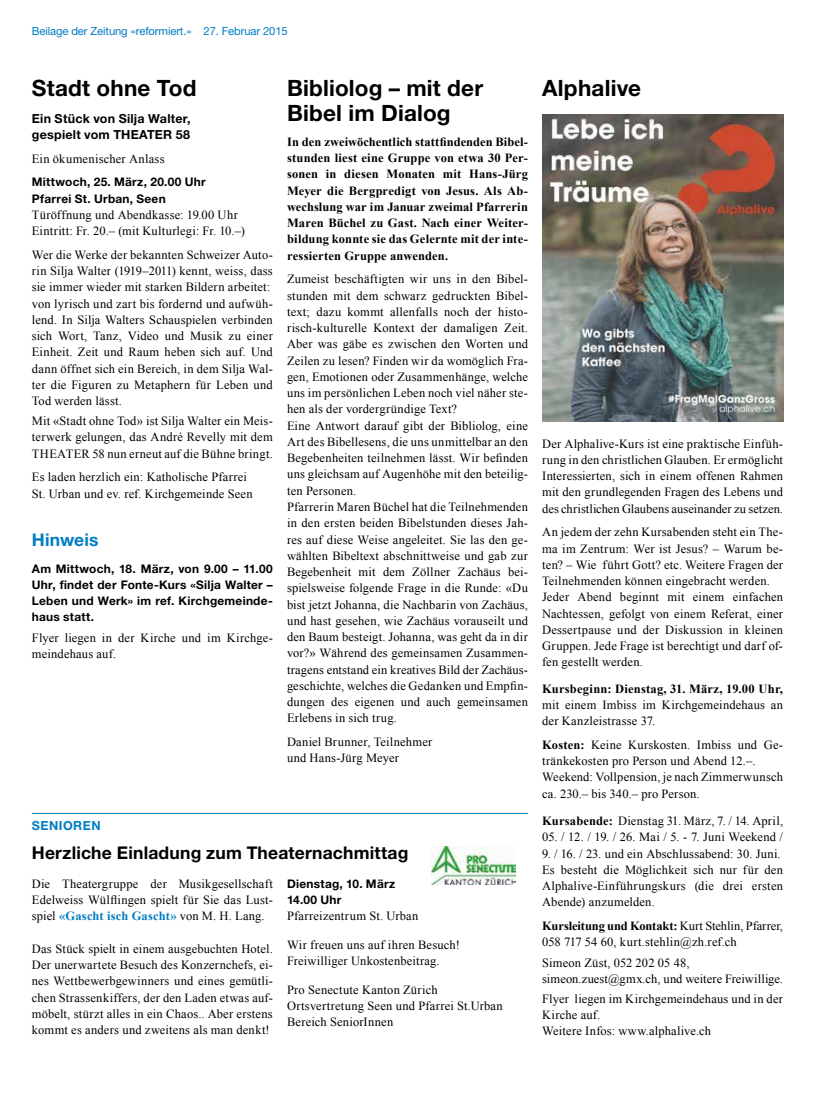
<style>
.page{position:relative;width:815px;height:1106px;background:#fff}
.page>*{position:absolute;margin:0;border:0;box-sizing:border-box;transform-origin:0 0}
.t1{font:700 22.5px/25px "Helvetica Neue LT Pro";letter-spacing:.01em;color:#000}
.t2{font:700 17.5px "Helvetica Neue LT Pro";letter-spacing:.01em;color:#000}
.t3{font:700 17.5px "Helvetica Neue LT Pro";letter-spacing:.01em;color:#007dc3}
.t4{font:12.5px/16.2px "Times New Roman";letter-spacing:.015em;color:#000}
.t5{font:700 12.5px/16.2px "Times New Roman";letter-spacing:.015em;color:#000;text-align:justify}
.t6{font:700 12.5px/16.2px "Helvetica Neue LT Pro";letter-spacing:.02em;color:#000}
.t7{font:700 12.5px "Helvetica Neue LT Pro";color:#007dc3}
.t8{font:700 11.88px/16.2px "Helvetica Neue LT Pro";letter-spacing:.02em;color:#000}
.t9{font:11.25px "Helvetica Neue LT Pro";letter-spacing:-.01em;color:#007dc3}
.s1{font-weight:700;color:#007dc3}
.s2{font-weight:700}
</style>
<div class="page">
<img style="left:542px;top:114px;width:241px;height:307px">
<hr style="left:32px;top:813px;width:496px;height:1px;background:#007dc3">
<img style="left:431px;top:846px;width:84px;height:38px">
<p class="t9" style="left:32px;top:24px;width:257px">Beilage der Zeitung «reformiert.» 27. Februar 2015</p>
<h1 class="t1" style="left:32px;top:75px;width:166px">Stadt ohne Tod</h1>
<p class="t6" style="left:32px;top:110px;width:160px">Ein Stück von Silja Walter, gespielt vom THEATER 58</p>
<p class="t4" style="left:32px;top:150px;width:134px">Ein ökumenischer Anlass</p>
<p class="t8" style="left:32px;top:174px;width:175px">Mittwoch, 25. März, 20.00 Uhr<br>Pfarrei St. Urban, Seen</p>
<p class="t4" style="left:32px;top:206px;width:214px">Türöffnung und Abendkasse: 19.00 Uhr<br>Eintritt: Fr. 20.– (mit Kulturlegi: Fr. 10.–)</p>
<p class="t4" style="left:32px;top:246px;width:242px">Wer die Werke der bekannten Schweizer Auto&shy;rin Silja Walter (1919–2011) kennt, weiss, dass sie immer wieder mit starken Bildern arbeitet: von lyrisch und zart bis fordernd und aufwüh&shy;lend. In Silja Walters Schauspielen verbinden sich Wort, Tanz, Video und Musik zu einer Einheit. Zeit und Raum heben sich auf. Und dann öffnet sich ein Bereich, in dem Silja Wal&shy;ter die Figuren zu Metaphern für Leben und Tod werden lässt.</p>
<p class="t4" style="left:32px;top:412px;width:242px;text-align:justify">Mit «Stadt ohne Tod» ist Silja Walter ein Meis&shy;terwerk gelungen, das André Revelly mit dem THEATER 58 nun erneut auf die Bühne bringt.</p>
<p class="t4" style="left:32px;top:469px;width:222px">Es laden herzlich ein: Katholische Pfarrei<br>St. Urban und ev. ref. Kirchgemeinde Seen</p>
<h2 class="t3" style="left:32px;top:529px;width:68px">Hinweis</h2>
<p class="t8" style="left:32px;top:560px;width:242px;text-align:justify">Am Mittwoch, 18. März, von 9.00 – 11.00<br>Uhr, findet der Fonte-Kurs «Silja Walter – Leben und Werk» im ref. Kirchgemeinde&shy;haus statt.</p>
<p class="t4" style="left:32px;top:629px;width:242px">Flyer liegen in der Kirche und im Kirchge&shy;meindehaus auf.</p>
<h1 class="t1" style="left:287px;top:75px;width:198px">Bibliolog – mit der<br>Bibel im Dialog</h1>
<p class="t5" style="left:287px;top:133px;width:242px">In den zweiwöchentlich stattfindenden Bibel&shy;stunden liest eine Gruppe von etwa 30 Per&shy;sonen in diesen Monaten mit Hans-Jürg Meyer die Bergpredigt von Jesus. Als Ab&shy;wechslung war im Januar zweimal Pfarrerin Maren Büchel zu Gast. Nach einer Weiter&shy;bildung konnte sie das Gelernte mit der inte&shy;ressierten Gruppe anwenden.</p>
<p class="t4" style="left:287px;top:271px;width:242px">Zumeist beschäftigten wir uns in den Bibel&shy;stunden mit dem schwarz gedruckten Bibel&shy;text; dazu kommt allenfalls noch der histo&shy;risch-kulturelle Kontext der damaligen Zeit.<br>Aber was gäbe es zwischen den Worten und Zeilen zu lesen? Finden wir da womöglich Fra&shy;gen, Emotionen oder Zusammenhänge, welche uns im persönlichen Leben noch viel näher ste&shy;hen als der vordergründige Text?<br>Eine Antwort darauf gibt der Bibliolog, eine Art des Bibellesens, die uns unmittelbar an den Begebenheiten teilnehmen lässt. Wir befinden uns gleichsam auf Augenhöhe mit den beteilig&shy;ten Personen.<br>Pfarrerin Maren Büchel hat die Teilnehmenden in den ersten beiden Bibelstunden dieses Jah&shy;res auf diese Weise angeleitet. Sie las den ge&shy;wählten Bibeltext abschnittweise und gab zur Begebenheit mit dem Zöllner Zachäus bei&shy;spielsweise folgende Frage in die Runde: «Du bist jetzt Johanna, die Nachbarin von Zachäus, und hast gesehen, wie Zachäus vorauseilt und den Baum besteigt. Johanna, was geht da in dir vor?» Während des gemeinsamen Zusammen&shy;tragens entstand ein kreatives Bild der Zachäus&shy;geschichte, welches die Gedanken und Empfin&shy;dungen des eigenen und auch gemeinsamen Erlebens in sich trug.</p>
<p class="t4" style="left:287px;top:733px;width:147px">Daniel Brunner, Teilnehmer und Hans-Jürg Meyer</p>
<p class="t7" style="left:32px;top:817px;width:18px">Senioren</p>
<h2 class="t2" style="left:32px;top:841px;width:378px">Herzliche Einladung zum Theaternachmittag</h2>
<p class="t4" style="left:32px;top:875px;width:242px;text-align:justify">Die Theatergruppe der Musikgesellschaft Edelweiss Wülflingen spielt für Sie das Lust&shy;spiel <span class="s1">«Gascht isch Gascht»</span> von M. H. Lang.</p>
<p class="t4" style="left:32px;top:940px;width:242px;text-align:justify">Das Stück spielt in einem ausgebuchten Hotel.<br>Der unerwartete Besuch des Konzernchefs, ei&shy;nes Wettbewerbgewinners und eines gemütli&shy;chen Strassenkiffers, der den Laden etwas auf&shy;möbelt, stürzt alles in ein Chaos.. Aber erstens kommt es anders und zweitens als man denkt!</p>
<p class="t8" style="left:287px;top:875px;width:110px">Dienstag, 10. März<br>14.00 Uhr</p>
<p class="t4" style="left:287px;top:907px;width:133px">Pfarreizentrum St. Urban</p>
<p class="t4" style="left:287px;top:936px;width:174px">Wir freuen uns auf ihren Besuch!<br>Freiwilliger Unkostenbeitrag.</p>
<p class="t4" style="left:287px;top:981px;width:217px">Pro Senectute Kanton Zürich<br>Ortsvertretung Seen und Pfarrei St.Urban<br>Bereich SeniorInnen</p>
<h1 class="t1" style="left:542px;top:75px;width:100px">Alphalive</h1>
<p class="t4" style="left:542px;top:435px;width:242px;text-align:justify">Der Alphalive-Kurs ist eine praktische Einfüh&shy;rung in den christlichen Glauben. Er ermöglicht Interessierten, sich in einem offenen Rahmen mit den grundlegenden Fragen des Lebens und des christlichen Glaubens auseinander zu setzen.</p>
<p class="t4" style="left:542px;top:524px;width:242px">An jedem der zehn Kursabenden steht ein The&shy;ma im Zentrum: Wer ist Jesus? – Warum be&shy;ten? – Wie führt Gott? etc. Weitere Fragen der Teilnehmenden können eingebracht werden.<br>Jeder Abend beginnt mit einem einfachen Nachtessen, gefolgt von einem Referat, einer Dessertpause und der Diskussion in kleinen Gruppen. Jede Frage ist berechtigt und darf of&shy;fen gestellt werden.</p>
<p class="t5" style="left:542px;top:680px;width:242px">Kursbeginn: Dienstag, 31. März, 19.00 Uhr,</p>
<p class="t4" style="left:542px;top:696px;width:242px">mit einem Imbiss im Kirchgemeindehaus an der Kanzleistrasse 37.</p>
<p class="t4" style="left:542px;top:736px;width:242px"><span class="s2">Kosten:</span> Keine Kurskosten. Imbiss und Ge&shy;tränkekosten pro Person und Abend 12.–.<br>Weekend: Vollpension, je nach Zimmerwunsch ca. 230.– bis 340.– pro Person.</p>
<p class="t4" style="left:542px;top:812px;width:242px"><span class="s2">Kursabende:</span> Dienstag 31. März, 7. / 14. April,</p>
<p class="t4" style="left:542px;top:829px;width:242px">05. / 12. / 19. / 26. Mai / 5. - 7. Juni Weekend /</p>
<p class="t4" style="left:542px;top:845px;width:242px">9. / 16. / 23. und ein Abschlussabend: 30. Juni.<br>Es besteht die Möglichkeit sich nur für den Alphalive-Einführungskurs (die drei ersten Abende) anzumelden.</p>
<p class="t4" style="left:542px;top:917px;width:242px"><span class="s2">Kursleitung und Kontakt:</span> Kurt Stehlin, Pfarrer,<br>058 717 54 60, kurt.stehlin@zh.ref.ch</p>
<p class="t4" style="left:542px;top:954px;width:242px">Simeon Züst, 052 202 05 48, simeon.zuest@gmx.ch, und weitere Freiwillige.</p>
<p class="t4" style="left:542px;top:990px;width:242px">Flyer liegen im Kirchgemeindehaus und in der<br>Kirche auf.<br>Weitere Infos: www.alphalive.ch</p>
</div>
